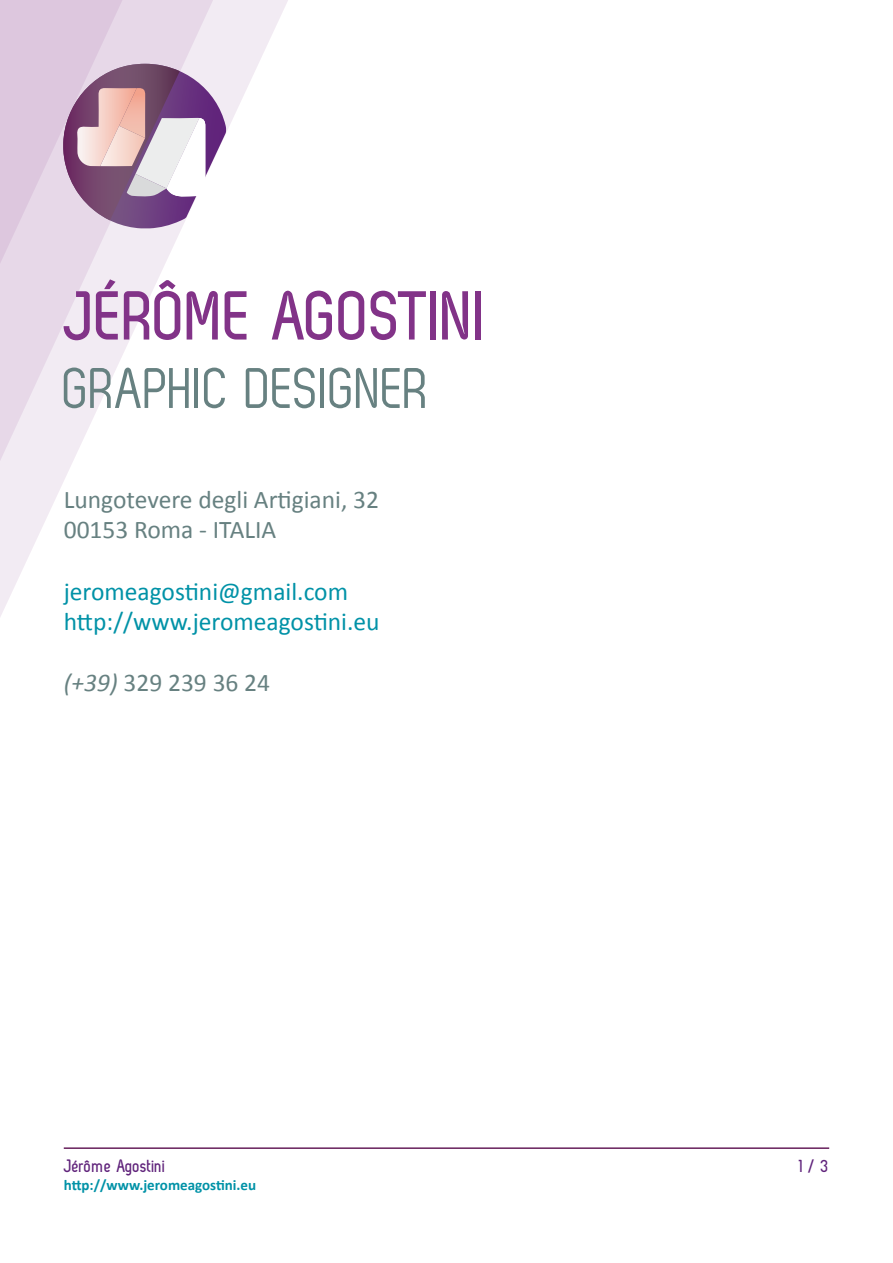
<style>
.page{position:relative;width:893px;height:1263px;background:#fff}
.page>*{position:absolute;margin:0;border:0;box-sizing:border-box;transform-origin:0 0}
.t1{font:700 69px "Zag";color:#823388}
.t2{font:57px "Zag";color:#678181}
.t3{font:25.5px/30.6px "Calibri";color:#678181}
.t4{font:25.5px/30.6px "Calibri";color:#0092a7}
.t5{font:700 18px "Zag";color:#60237b}
.t6{font:700 15px "Calibri";color:#0092a7}
.s1{font-style:italic}
</style>
<div class="page">
<svg style="left:223px;top:0;width:65px;height:132px;fill:#f2ebf3"></svg>
<svg style="left:132px;top:0;width:91px;height:334px"></svg>
<svg style="left:0;top:0;width:132px;height:617px"></svg>
<hr style="left:64px;top:1147px;width:765px;height:2px;background:#67205c">
<svg style="left:63px;top:64px;width:163px;height:164px;background:#b99cb3"></svg>
<h1 class="t1" style="left:64px;top:278px;width:425px">Jérôme AGOstini</h1>
<h2 class="t2" style="left:64px;top:357px;width:367px">GRAPHIC DESIGNER</h2>
<p class="t3" style="left:64px;top:484px;width:317px">Lungotevere degli Artigiani, 32<br>00153 Roma - ITALIA</p>
<p class="t4" style="left:64px;top:576px;width:317px">jeromeagostini@gmail.com http://www.jeromeagostini.eu</p>
<p class="t3" style="left:64px;top:668px;width:208px"><span class="s1">(+39)</span> 329 239 36 24</p>
<p class="t5" style="left:64px;top:1156px;width:103px">Jérôme Agostini</p>
<p class="t5" style="left:800px;top:1156px;width:31px">1 / 3</p>
<p class="t6" style="left:64px;top:1176px;width:194px">http://www.jeromeagostini.eu</p>
</div>
